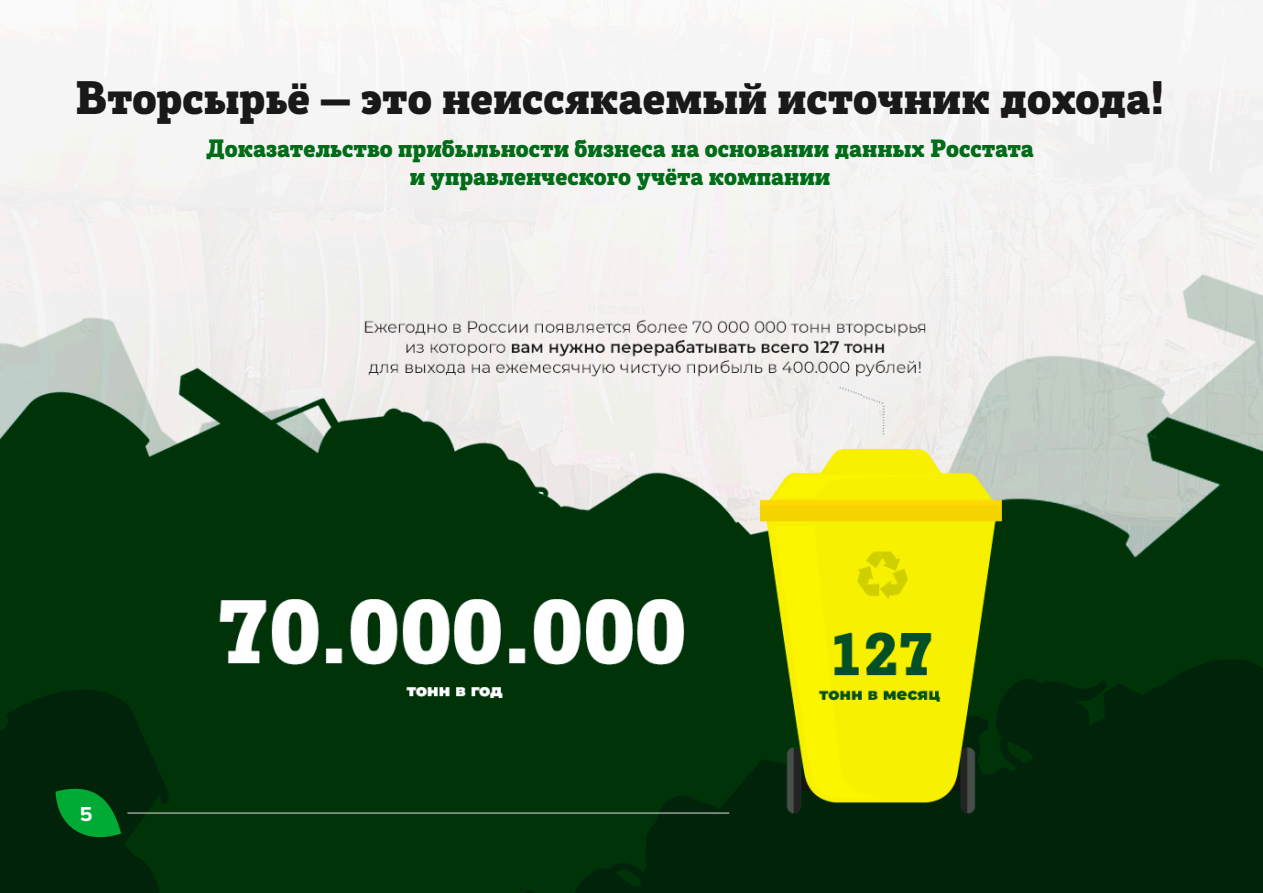
<style>
.page{position:relative;width:1263px;height:893px;background:#fff}
.page>*{position:absolute;margin:0;border:0;box-sizing:border-box;transform-origin:0 0}
.t1{font:45px "Posterizer KG";color:#191919}
.t2{font:24px/28.8px "Posterizer KG";color:#006c17;text-align:center}
.t3{font:700 21px "Proxima Nova";color:#fff}
</style>
<div class="page">
<img style="left:0;top:0;width:1263px;height:893px">
<svg style="left:56px;top:782px;width:65px;height:63px;background:#006b21"></svg>
<hr style="left:127px;top:813px;width:602px;height:1px;background:#e1e1e1">
<h1 class="t1" style="left:76px;top:70px;width:1090px">Вторсырьё — это неиссякаемый источник дохода!</h1>
<p class="t2" style="left:206px;top:134px;width:829px">Доказательство прибыльности бизнеса на основании данных Росстата и управленческого учёта компании</p>
<p class="t3" style="left:80px;top:801px;width:14px">5</p>
</div>
